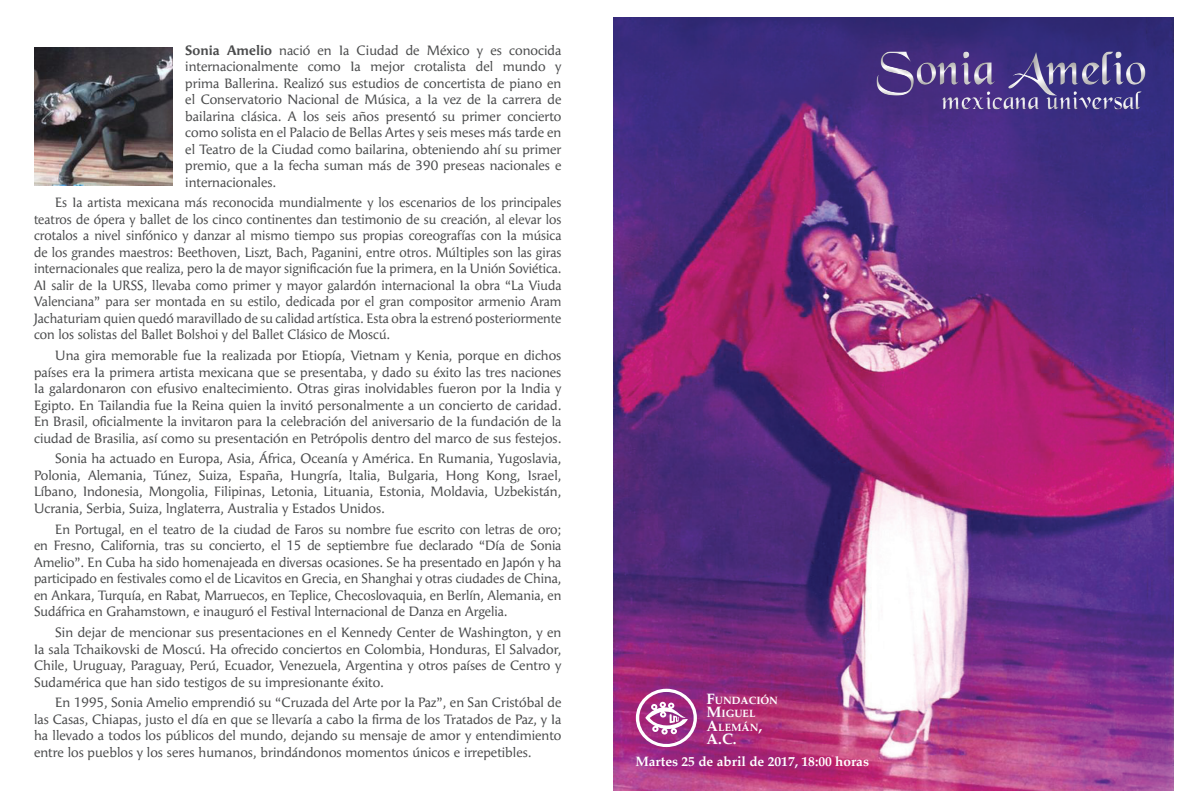
<style>
.page{position:relative;width:1191px;height:808px;background:#fff}
.page>*{position:absolute;margin:0;border:0;box-sizing:border-box;transform-origin:0 0}
.t1{font:49.5px "Black Chancery";color:#fff}
.t2{font:27px "Black Chancery";color:#fff}
.t3{font:700 15px "Palatino";color:#fff}
.t4{font:13.5px/16.5px "Angie";color:#4b4c4d;text-align:justify}
.t5{font:700 13.5px "Palatino";color:#fff}
.t6{font:700 10.5px "Palatino";color:#fff}
.s1{font-weight:700}
.s2{font-size:15px}
</style>
<div class="page">
<img style="left:613px;top:18px;width:560px;height:772px">
<div style="left:866px;top:37px;width:295px;height:83px;background:#231f20;opacity:.9"></div>
<svg style="left:636px;top:689px;width:61px;height:58px"></svg>
<img style="left:34px;top:47px;width:138px;height:138px">
<p class="t4" style="left:185px;top:42px;width:378px"><span class="s1">Sonia Amelio</span> nació en Ia Ciudad de México y es conocida internacionalmente como Ia mejor crotalista del mundo y prima Ballerina. Realizó sus estudios de concertista de piano en el Conservatorio Nacional de Música, a Ia vez de Ia carrera de bailarina clásica. A los seis años presentó su primer concierto como solista en el Palacio de Bellas Artes y seis meses más tarde en el Teatro de la Ciudad como bailarina, obteniendo ahí su primer premio, que a Ia fecha suman más de 390 preseas nacionales e internacionales.</p>
<p class="t4" style="left:34px;top:195px;width:529px;text-indent:21px">Es Ia artista mexicana más reconocida mundialmente y los escenarios de los principales teatros de ópera y ballet de los cinco continentes dan testimonio de su creación, al elevar los crotalos a nivel sinfónico y danzar al mismo tiempo sus propias coreografías con Ia música de los grandes maestros: Beethoven, Liszt, Bach, Paganini, entre otros. Múltiples son las giras internacionales que realiza, pero Ia de mayor significación fue Ia primera, en Ia Unión Soviética.<br>AI salir de Ia URSS, llevaba como primer y mayor galardón internacional Ia obra “La Viuda Valenciana” para ser montada en su estilo, dedicada por el gran compositor armenio Aram Jachaturiam quien quedó maravillado de su calidad artística. Esta obra la estrenó posteriormente con los solistas del Ballet Bolshoi y del Ballet Clásico de Moscú.</p>
<p class="t4" style="left:34px;top:348px;width:529px;text-indent:21px">Una gira memorable fue Ia realizada por Etiopía, Vietnam y Kenia, porque en dichos países era Ia primera artista mexicana que se presentaba, y dado su éxito las tres naciones Ia galardonaron con efusivo enaltecimiento. Otras giras inolvidables fueron por Ia India y Egipto. En Tailandia fue Ia Reina quien la invitó personalmente a un concierto de caridad.<br>En Brasil, oficialmente la invitaron para Ia celebración del aniversario de Ia fundación de la ciudad de Brasilia, así como su presentación en Petrópolis dentro del marco de sus festejos.</p>
<p class="t4" style="left:34px;top:451px;width:529px;text-indent:21px">Sonia ha actuado en Europa, Asia, África, Oceanía y América. En Rumania, Yugoslavia, Polonia, Alemania, Túnez, Suiza, España, Hungría, ltalia, Bulgaria, Hong Kong, Israel, Líbano, Indonesia, Mongolia, Filipinas, Letonia, Lituania, Estonia, Moldavia, Uzbekistán, Ucrania, Serbia, Suiza, lnglaterra, Australia y Estados Unidos.</p>
<p class="t4" style="left:34px;top:521px;width:529px;text-indent:21px">En Portugal, en el teatro de Ia ciudad de Faros su nombre fue escrito con letras de oro; en Fresno, California, tras su concierto, el 15 de septiembre fue declarado “Día de Sonia Amelio”. En Cuba ha sido homenajeada en diversas ocasiones. Se ha presentado en Japón y ha participado en festivales como el de Licavitos en Grecia, en Shanghai y otras ciudades de China, en Ankara, Turquía, en Rabat, Marruecos, en Teplice, Checoslovaquia, en Berlín, Alemania, en Sudáfrica en Grahamstown, e inauguró el Festival lnternacional de Danza en Argelia.</p>
<p class="t4" style="left:34px;top:624px;width:529px;text-indent:21px">Sin dejar de mencionar sus presentaciones en el Kennedy Center de Washington, y en Ia sala Tchaikovski de Moscú. Ha ofrecido conciertos en Colombia, Honduras, El Salvador, Chile, Uruguay, Paraguay, Perú, Ecuador, Venezuela, Argentina y otros países de Centro y Sudamérica que han sido testigos de su impresionante éxito.</p>
<p class="t4" style="left:34px;top:695px;width:529px;text-indent:21px">En 1995, Sonia Amelio emprendió su “Cruzada del Arte por Ia Paz”, en San Cristóbal de las Casas, Chiapas, justo el día en que se llevaría a cabo Ia firma de los Tratados de Paz, y Ia ha llevado a todos los públicos del mundo, dejando su mensaje de amor y entendimiento entre los pueblos y los seres humanos, brindándonos momentos únicos e irrepetibles.</p>
<h1 class="t1" style="left:876px;top:43px;width:272px">Sonia Amelio</h1>
<h2 class="t2" style="left:942px;top:87px;width:200px">mexicana universal</h2>
<p class="t6" style="left:706px;top:691px;width:73px"><span class="s2">F</span>UNDACIÓN</p>
<p class="t6" style="left:706px;top:705px;width:50px"><span class="s2">M</span>IGUEL</p>
<p class="t6" style="left:706px;top:718px;width:57px"><span class="s2">A</span>LEMÁN<span class="s2">,</span></p>
<p class="t3" style="left:706px;top:726px;width:31px">A.C.</p>
<p class="t5" style="left:635px;top:750px;width:235px">Martes 25 de abril de 2017, 18:00 horas</p>
</div>
